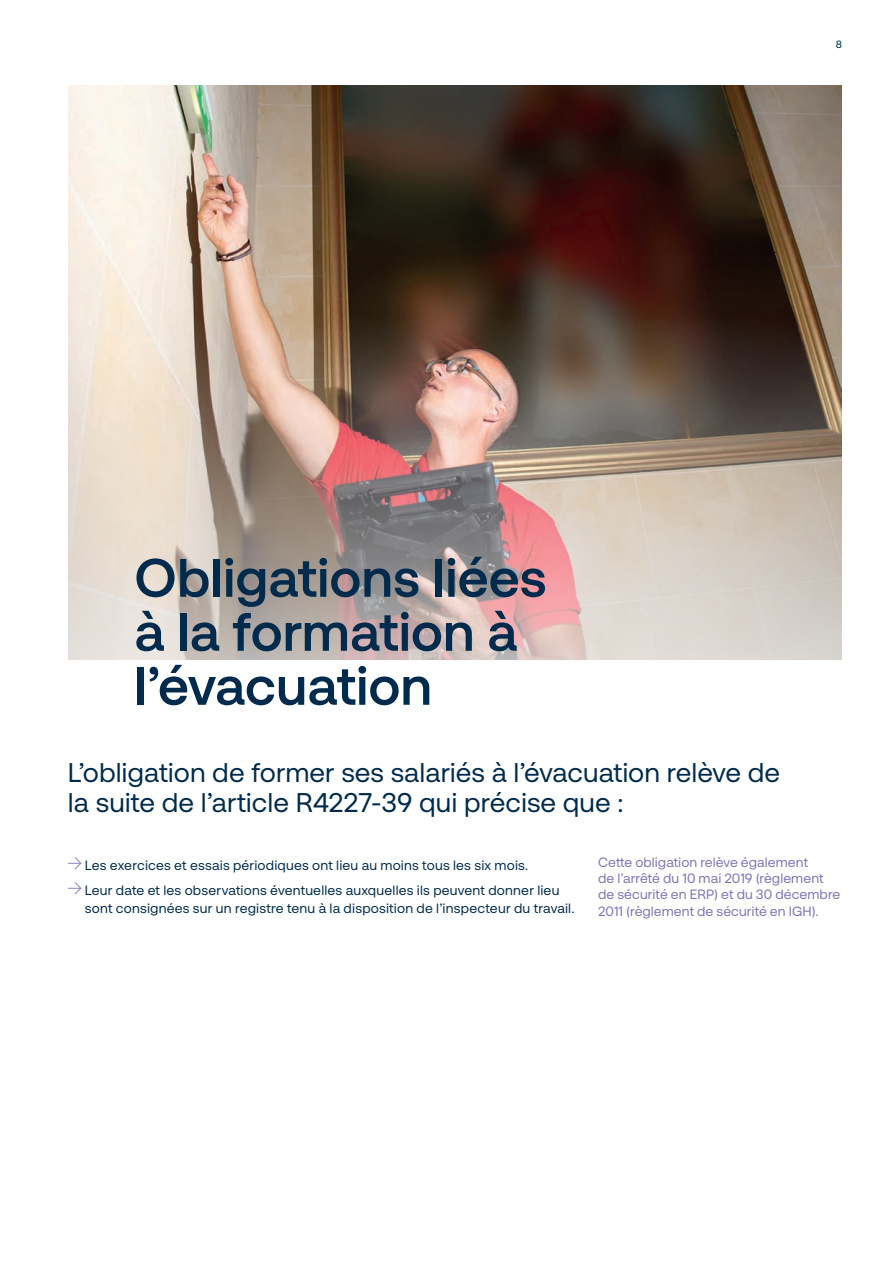
<style>
.page{position:relative;width:893px;height:1263px;background:#fff}
.page>*{position:absolute;margin:0;border:0;box-sizing:border-box;transform-origin:0 0}
.t1{font:700 54px/54px "Securitas Pro";letter-spacing:-.005em;color:#002b4c}
.t2{font:27px/30px "Securitas Pro";color:#002b4c}
.t3{font:13.5px/25.8px "Securitas Pro";letter-spacing:.015em;color:#002b4c}
.t4{font:13.5px/16.2px "Securitas Pro";letter-spacing:.005em;color:#8174b5}
.t5{font:10.5px "Securitas Pro";color:#002b4c}
</style>
<div class="page">
<img style="left:68px;top:85px;width:774px;height:232px">
<img style="left:68px;top:317px;width:774px;height:343px">
<p class="t5" style="left:836px;top:37px;width:8px">8</p>
<h1 class="t1" style="left:134px;top:551px;width:414px">Obligations liées à la formation à l’évacuation</h1>
<h2 class="t2" style="left:68px;top:757px;width:714px">L’obligation de former ses salariés à l’évacuation relève de la suite de l’article R4227-39 qui précise que :</h2>
<p class="t3" style="left:85px;top:852px;width:476px">Les exercices et essais périodiques ont lieu au moins tous les six mois.<br>Leur date et les observations éventuelles auxquelles ils peuvent donner lieu</p>
<p class="t3" style="left:85px;top:895px;width:491px">sont consignées sur un registre tenu à la disposition de l’inspecteur du travail.</p>
<p class="t4" style="left:598px;top:854px;width:244px">Cette obligation relève également<br>de l’arrêté du 10 mai 2019 (règlement de sécurité en ERP) et du 30 décembre 2011 (règlement de sécurité en IGH).</p>
</div>
